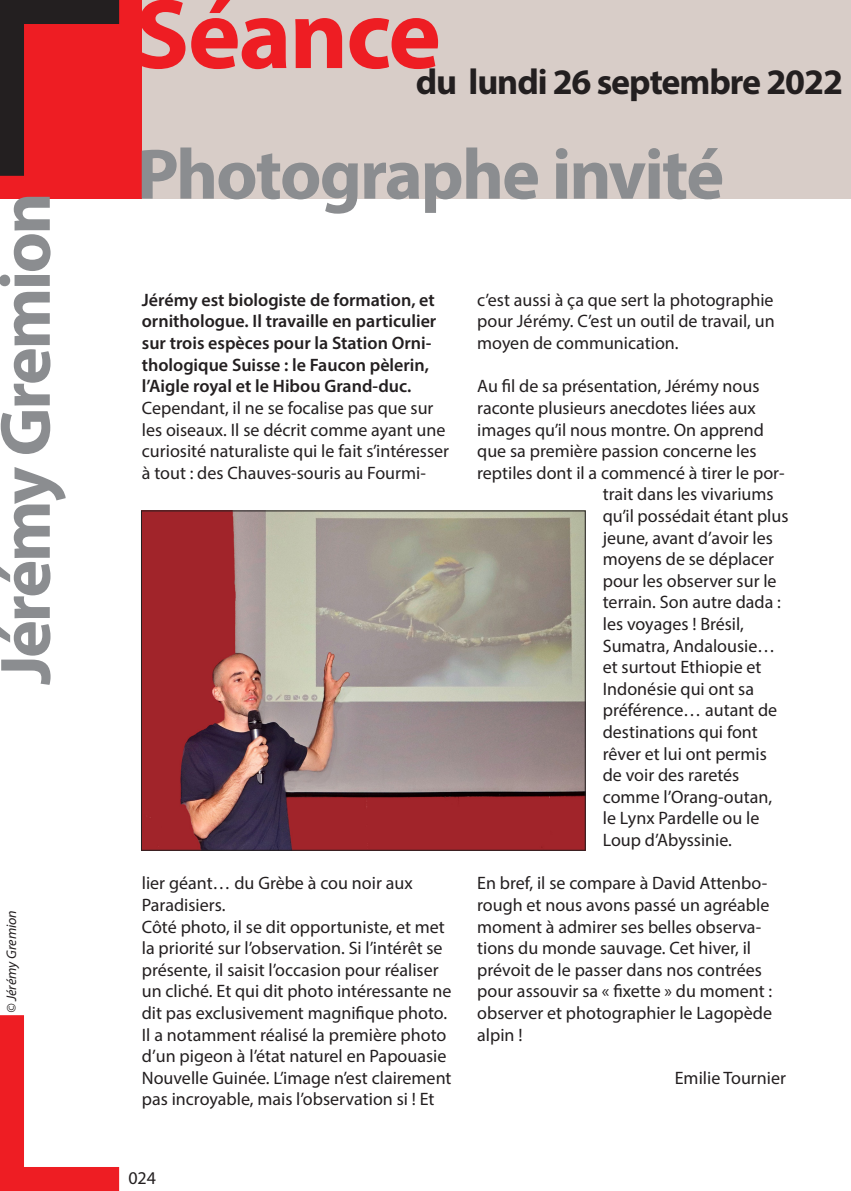
<style>
.page{position:relative;width:851px;height:1191px;background:#fff}
.page>*{position:absolute;margin:0;border:0;box-sizing:border-box;transform-origin:0 0}
.t1{font:700 100px "Myriad Pro";letter-spacing:-.02em;color:#ee1d23}
.t2{font:700 72px "Myriad Pro";letter-spacing:-.035em;color:#8b8d90}
.t3{font:700 36px "Myriad Pro";letter-spacing:-.03em;color:#231f20}
.t4{font:18px/21.6px "Myriad Pro";color:#231f20}
.t5{font:600 18px/21.6px "Myriad Pro";color:#231f20}
.t6{font:italic 14px "Myriad Pro";color:#231f20}
.s1{font-weight:400}
</style>
<div class="page">
<div style="left:0;top:0;width:850px;height:198px;background:#d8cdc8"></div>
<svg style="left:0;top:1015px;width:120px;height:176px"></svg>
<svg style="left:0;top:0;width:143px;height:199px;background:#bf1e23"></svg>
<img style="left:143px;top:512px;width:440px;height:336px">
<div style="left:141px;top:510px;width:444px;height:340px;border:1px solid #231f20"></div>
<p class="t2" style="left:-21px;top:685px;width:494px;rotate:-90deg">Jérémy Gremion</p>
<p class="t6" style="left:3px;top:1013px;width:104px;rotate:-90deg">© Jérémy Gremion</p>
<p class="t1" style="left:135px;top:-31px;width:307px">Séance</p>
<p class="t3" style="left:416px;top:58px;width:428px">du lundi 26 septembre 2022</p>
<p class="t2" style="left:137px;top:127px;width:588px">Photographe invité</p>
<p class="t5" style="left:142px;top:288px;width:309px">Jérémy est biologiste de formation, et ornithologue. Il travaille en particulier sur trois espèces pour la Station Orni&shy;thologique Suisse : le Faucon pèlerin, l’Aigle royal et le Hibou Grand-duc.<br><span class="s1">Cependant, il ne se focalise pas que sur les oiseaux. Il se décrit comme ayant une curiosité naturaliste qui le fait s’intéresser à tout : des Chauves-souris au Fourmi-</span></p>
<p class="t4" style="left:142px;top:872px;width:272px">lier géant… du Grèbe à cou noir aux<br>Paradisiers.</p>
<p class="t4" style="left:142px;top:915px;width:311px">Côté photo, il se dit opportuniste, et met la priorité sur l’observation. Si l’intérêt se présente, il saisit l’occasion pour réaliser un cliché. Et qui dit photo intéressante ne dit pas exclusivement magnifique photo.<br>Il a notamment réalisé la première photo d’un pigeon à l’état naturel en Papouasie Nouvelle Guinée. L’image n’est clairement pas incroyable, mais l’observation si ! Et</p>
<p class="t4" style="left:128px;top:1167px;width:29px">024</p>
<p class="t4" style="left:477px;top:289px;width:299px;text-align:justify">c’est aussi à ça que sert la photographie pour Jérémy. C’est un outil de travail, un moyen de communication.</p>
<p class="t4" style="left:477px;top:375px;width:284px">Au fil de sa présentation, Jérémy nous</p>
<p class="t4" style="left:477px;top:397px;width:280px">raconte plusieurs anecdotes liées aux</p>
<p class="t4" style="left:477px;top:418px;width:288px">images qu’il nous montre. On apprend</p>
<p class="t4" style="left:477px;top:440px;width:281px">que sa première passion concerne les</p>
<p class="t4" style="left:477px;top:461px;width:309px">reptiles dont il a commencé à tirer le por-</p>
<p class="t4" style="left:602px;top:483px;width:172px">trait dans les vivariums</p>
<p class="t4" style="left:602px;top:505px;width:187px">qu’il possédait étant plus</p>
<p class="t4" style="left:602px;top:526px;width:171px">jeune, avant d’avoir les</p>
<p class="t4" style="left:602px;top:548px;width:173px">moyens de se déplacer</p>
<p class="t4" style="left:602px;top:569px;width:175px">pour les observer sur le</p>
<p class="t4" style="left:602px;top:591px;width:180px">terrain. Son autre dada :</p>
<p class="t4" style="left:602px;top:613px;width:176px">les voyages ! Brésil,<br>Sumatra, Andalousie… et surtout Ethiopie et<br>Indonésie qui ont sa préférence… autant de destinations qui font rêver et lui ont permis de voir des raretés comme l’Orang-outan, le Lynx Pardelle ou le<br>Loup d’Abyssinie.</p>
<p class="t4" style="left:477px;top:872px;width:296px">En bref, il se compare à David Attenbo&shy;rough et nous avons passé un agréable moment à admirer ses belles observa&shy;tions du monde sauvage. Cet hiver, il prévoit de le passer dans nos contrées pour assouvir sa « fixette » du moment : observer et photographier le Lagopède alpin !</p>
<p class="t4" style="left:674px;top:1066px;width:113px">Emilie Tournier</p>
</div>
